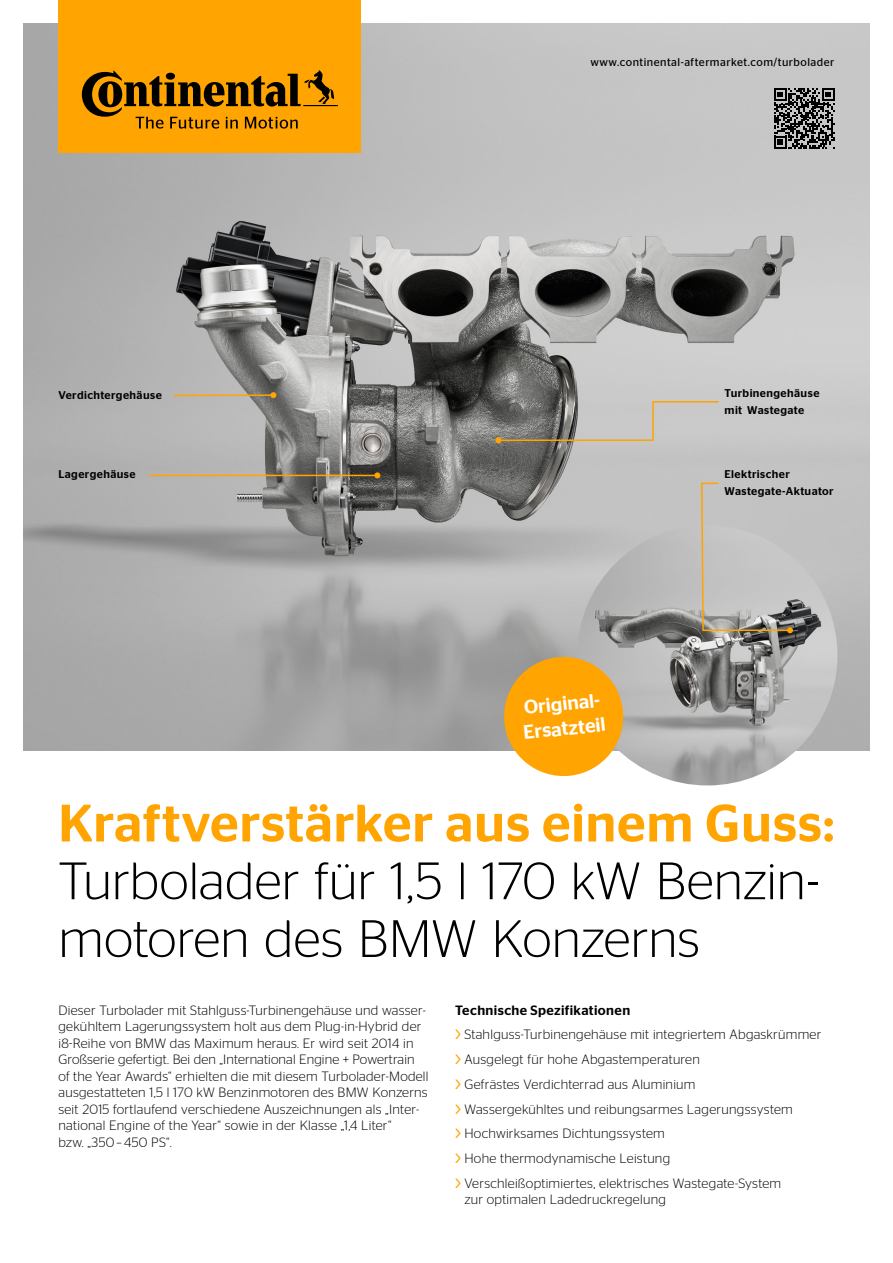
<style>
.page{position:relative;width:893px;height:1263px;background:#fff}
.page>*{position:absolute;margin:0;border:0;box-sizing:border-box;transform-origin:0 0}
.t1{font:300 52.5px/57.8px "Continental Stag Sans";color:#000}
.t2{font:500 52.5px "Continental Stag Sans";letter-spacing:.015em;color:#ffa400}
.t3{font:500 19.5px/24.8px "Continental Stag Sans";color:#fff}
.t4{font:300 13.5px/16.5px "Continental Stag Sans";letter-spacing:.02em;color:#000}
.t5{font:500 11.25px/16.5px "Continental Stag Sans";letter-spacing:.035em;color:#000}
.t6{font:11.25px "Continental Stag Sans";letter-spacing:.045em;color:#000}
.s1{font-weight:500}
.s2{font-weight:400;color:#ffa400}
</style>
<div class="page">
<img style="left:23px;top:23px;width:847px;height:728px">
<hr style="left:174px;top:394px;width:99px;height:2px;background:#ffa400">
<svg style="left:270px;top:392px;width:6px;height:6px"></svg>
<hr style="left:149px;top:475px;width:228px;height:1px;background:#ffa400">
<svg style="left:374px;top:472px;width:6px;height:6px"></svg>
<svg style="left:495px;top:400px;width:225px;height:43px;background:#aba79f"></svg>
<img style="left:577px;top:525px;width:260px;height:260px;border-radius:130px">
<svg style="left:501px;top:654px;width:125px;height:122px;background:#efad35"></svg>
<svg style="left:700px;top:482px;width:93px;height:151px;background:#bebcb9"></svg>
<svg style="left:774px;top:88px;width:60px;height:61px;background:#575757"></svg>
<div style="left:58px;top:0;width:303px;height:152px;background:#ffa400"></div>
<svg style="left:82px;top:70px;width:256px;height:59px"></svg>
<p class="t5" style="left:58px;top:387px;width:105px">Verdichtergehäuse</p>
<p class="t5" style="left:58px;top:466px;width:79px">Lagergehäuse</p>
<p class="t6" style="left:590px;top:56px;width:246px">www.continental-aftermarket.com/turbolader</p>
<p class="t5" style="left:725px;top:385px;width:96px">Turbinengehäuse mit Wastegate</p>
<h2 class="t3" style="left:520px;top:696px;width:85px;rotate:-6deg">Original-<br>Ersatzteil</h2>
<p class="t5" style="left:725px;top:466px;width:111px">Elektrischer<br>Wastegate-Aktuator</p>
<h1 class="t2" style="left:58px;top:793px;width:777px">Kraftverstärker aus einem Guss:</h1>
<h1 class="t1" style="left:58px;top:851px;width:762px">Turbolader für 1,5 l 170 kW Benzin&shy;motoren des BMW Konzerns</h1>
<p class="t4" style="left:58px;top:1001px;width:372px">Dieser Turbolader mit Stahlguss-Turbinengehäuse und wasser&shy;gekühltem Lagerungssystem holt aus dem Plug-in-Hybrid der i8-Reihe von BMW das Maximum heraus. Er wird seit 2014 in Großserie gefertigt. Bei den „International Engine + Powertrain of the Year Awards“ erhielten die mit diesem Turbolader-Modell ausgestatteten 1,5 l 170 kW Benzinmotoren des BMW Konzerns seit 2015 fortlaufend verschiedene Auszeichnungen als „Inter&shy;national Engine of the Year“ sowie in der Klasse „1,4 Liter“<br>bzw. „350 – 450 PS“.</p>
<p class="t4" style="left:455px;top:997px;width:368px;line-height:24.8px"><span class="s1">Technische Spezifikationen<br></span><span class="s2">&gt;</span> Stahlguss-Turbinengehäuse mit integriertem Abgaskrümmer <span class="s2">&gt;</span> Ausgelegt für hohe Abgastemperaturen<br><span class="s2">&gt;</span> Gefrästes Verdichterrad aus Aluminium<br><span class="s2">&gt;</span> Wassergekühltes und reibungsarmes Lagerungssystem<br><span class="s2">&gt;</span> Hochwirksames Dichtungssystem<br><span class="s2">&gt;</span> Hohe thermodynamische Leistung<br><span class="s2">&gt;</span> Verschleißoptimiertes, elektrisches Wastegate-System</p>
<p class="t4" style="left:464px;top:1191px;width:203px">zur optimalen Ladedruckregelung</p>
</div>
